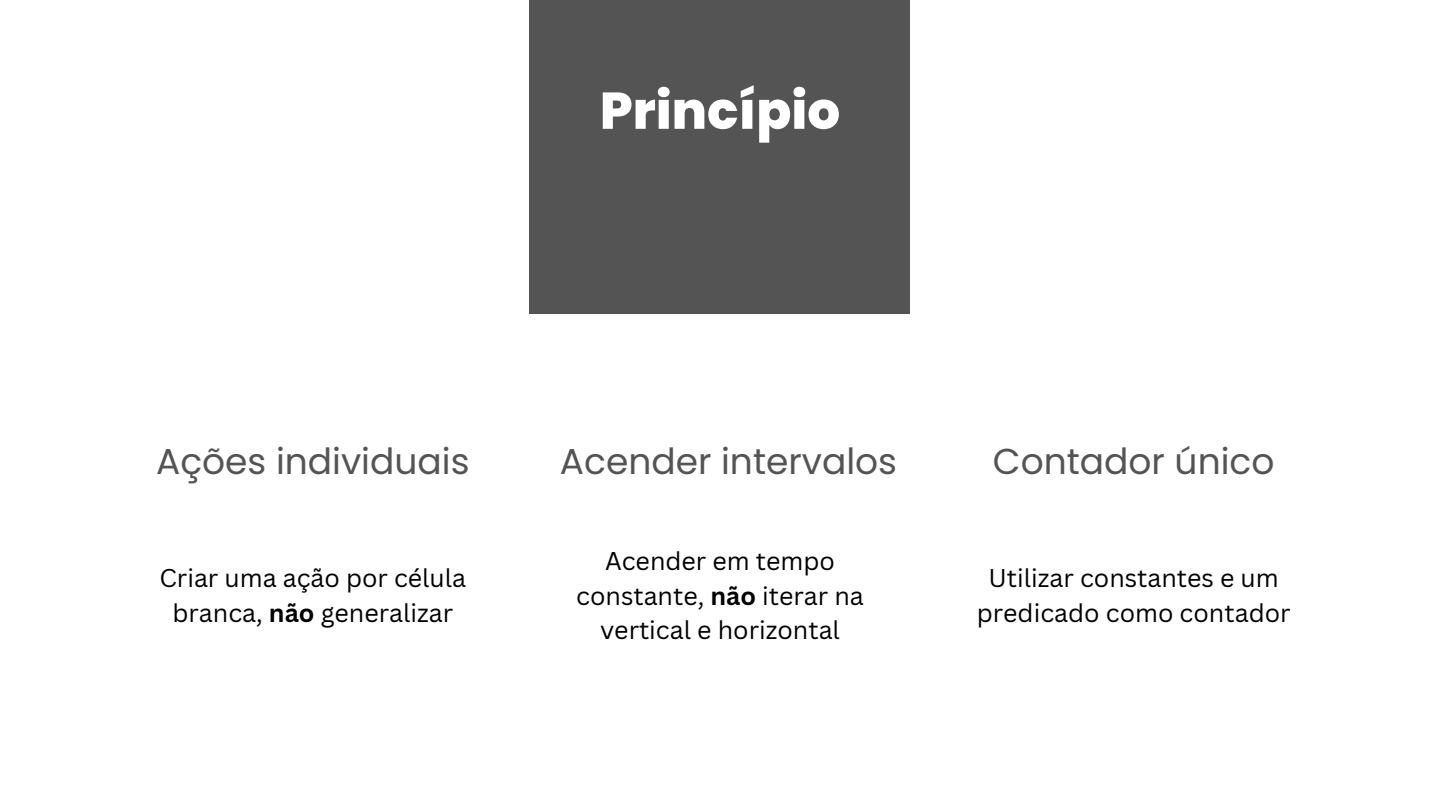
<style>
.page{position:relative;width:1440px;height:810px;background:#fff}
.page>*{position:absolute;margin:0;border:0;box-sizing:border-box;transform-origin:0 0}
.t1{font:800 51.6px "Poppins";color:#fff}
.t2{font:36px "Poppins";color:#545454}
.t3{font:25px/34.5px "Canva Sans";color:#000;text-align:center}
.s1{font-weight:700}
</style>
<div class="page">
<div style="left:530px;top:0;width:380px;height:314px;background:#545454"></div>
<h2 class="t1" style="left:600px;top:75px;width:242px">Princípio</h2>
<h1 class="t2" style="left:156px;top:437px;width:315px">Ações individuais</h1>
<h2 class="t2" style="left:560px;top:437px;width:339px">Acender intervalos</h2>
<p class="t2" style="left:993px;top:437px;width:283px">Contador único</p>
<p class="t3" style="left:159px;top:560px;width:308px">Criar uma ação por célula branca, <span class="s1">não</span> generalizar</p>
<h2 class="t3" style="left:576px;top:543px;width:289px">Acender em tempo constante, <span class="s1">não</span> iterar na vertical e horizontal</h2>
<p class="t3" style="left:977px;top:560px;width:315px">Utilizar constantes e um predicado como contador</p>
</div>
